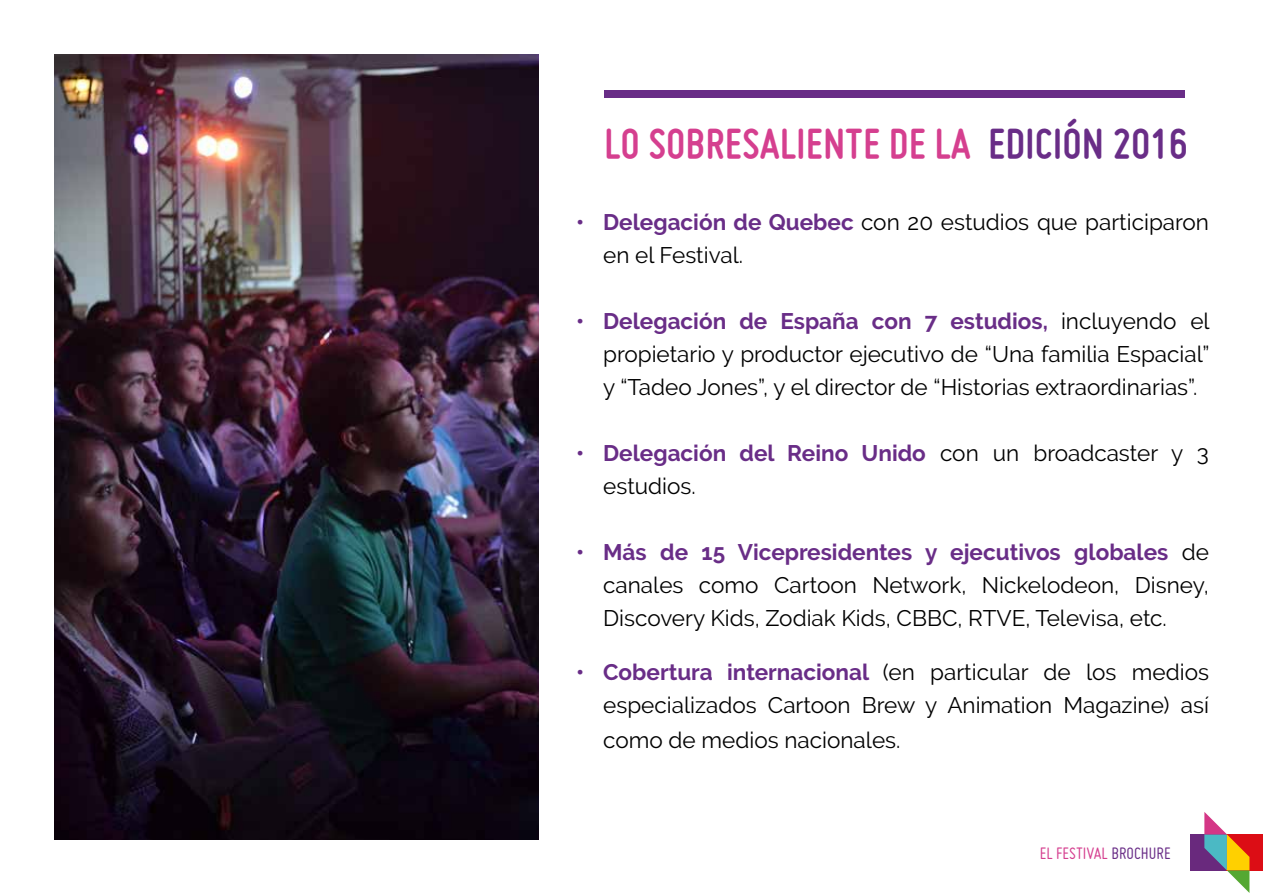
<style>
.page{position:relative;width:1263px;height:893px;background:#fff}
.page>*{position:absolute;margin:0;border:0;box-sizing:border-box;transform-origin:0 0}
.t1{font:700 45px "Miso";letter-spacing:.015em;color:#d53f8f}
.t2{font:22.5px/33px "Raleway";color:#000;text-align:justify}
.t3{font:18px "Miso";color:#d53f8f}
.s1{color:#692d87}
.s2{font-weight:700;color:#692d87}
</style>
<div class="page">
<div style="left:1191px;top:834px;width:36px;height:36px;background:#69297d"></div>
<div style="left:1227px;top:834px;width:36px;height:36px;background:#dc0d15"></div>
<svg style="left:1204px;top:812px;width:45px;height:81px"></svg>
<div style="left:604px;top:91px;width:580px;height:7px;background:#692d87"></div>
<img style="left:54px;top:54px;width:485px;height:786px">
<h1 class="t1" style="left:604px;top:118px;width:585px">LO SOBRESALIENTE DE LA <span class="s1">EDICIÓN 2016</span></h1>
<p class="t2" style="left:603px;top:205px;width:607px;text-indent:-27px"><span class="s2">• Delegación de Quebec</span> con 20 estudios que participaron en el Festival.</p>
<p class="t2" style="left:603px;top:304px;width:608px;text-indent:-27px"><span class="s2">• Delegación de España con 7 estudios,</span> incluyendo el propietario y productor ejecutivo de “Una familia Espacial” y “Tadeo Jones”, y el director de “Historias extraordinarias”.</p>
<p class="t2" style="left:603px;top:436px;width:607px;text-indent:-27px"><span class="s2">• Delegación del Reino Unido</span> con un broadcaster y 3 estudios.</p>
<p class="t2" style="left:603px;top:535px;width:607px;text-indent:-27px"><span class="s2">• Más de 15 Vicepresidentes y ejecutivos globales</span> de canales como Cartoon Network, Nickelodeon, Disney, Discovery Kids, Zodiak Kids, CBBC, RTVE, Televisa, etc.</p>
<p class="t2" style="left:603px;top:655px;width:607px;line-height:33.8px;text-indent:-27px"><span class="s2">• Cobertura internacional</span> (en particular de los medios especializados Cartoon Brew y Animation Magazine) así como de medios nacionales.</p>
<p class="t3" style="left:1040px;top:844px;width:132px">EL FESTIVAL <span class="s1">BROCHURE</span></p>
</div>
